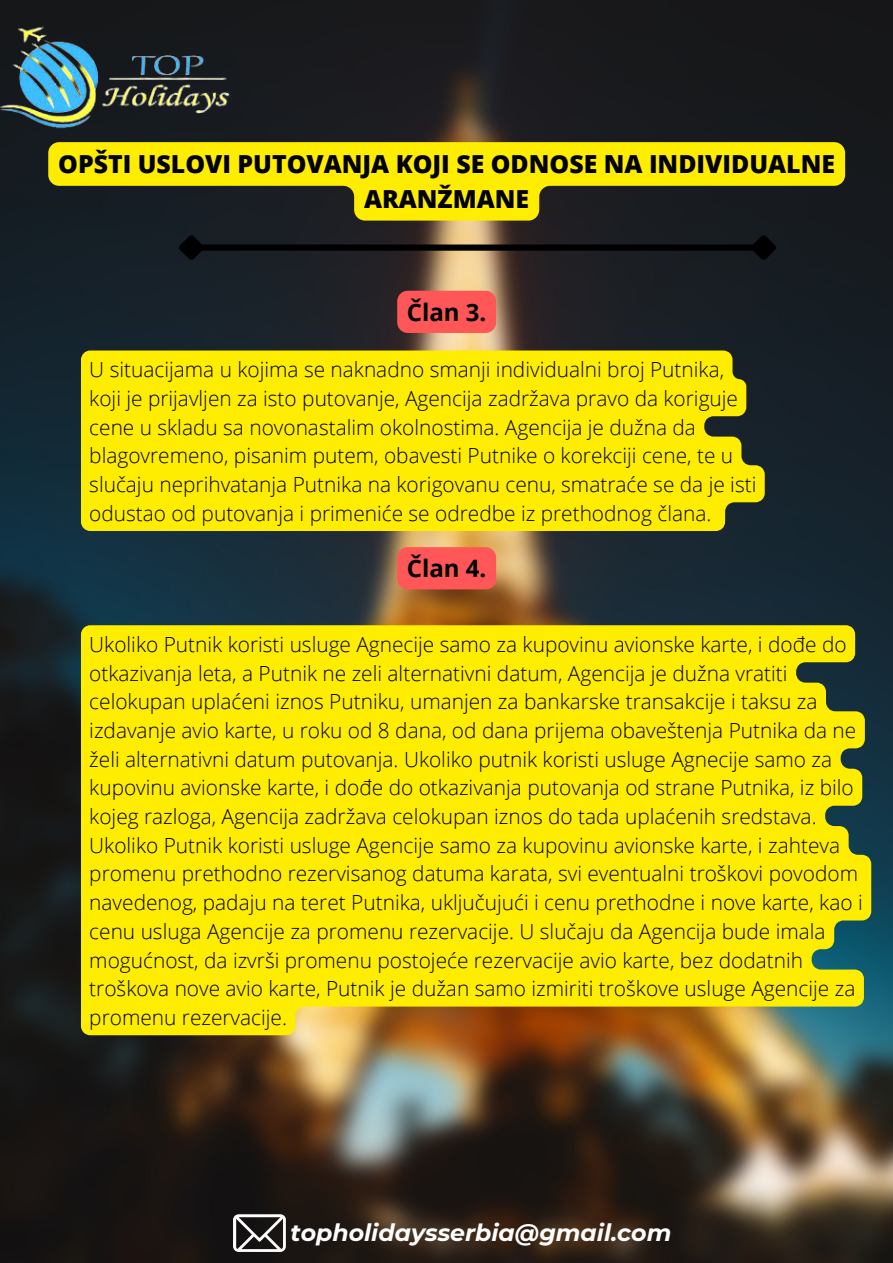
<style>
.page{position:relative;width:893px;height:1263px;background:#fff}
.page>*{position:absolute;margin:0;border:0;box-sizing:border-box;transform-origin:0 0}
.t1{font:800 24.83px/34.7px "Open Sans";color:#000;text-align:center}
.t2{font:700 24px "Open Sans";color:#000}
.t3{font:italic 700 23.62px "Montserrat";color:#fff}
.t4{font:300 20.85px/28.7px "Open Sans";color:#000}
</style>
<div class="page">
<img style="left:0;top:0;width:893px;height:1263px">
<img style="left:0;top:0;width:250px;height:168px">
<svg style="left:233px;top:1214px;width:53px;height:38px"></svg>
<svg style="left:48px;top:142px;width:797px;height:79px;background:#afa40b"></svg>
<div style="left:199px;top:244px;width:557px;height:7px;background:#000"></div>
<svg style="left:173px;top:230px;width:36px;height:36px"></svg>
<svg style="left:745px;top:230px;width:36px;height:36px"></svg>
<div style="left:397px;top:291px;width:99px;height:42px;background:#ff5757"></div>
<div style="left:81px;top:350px;width:683px;height:181px;background:#ffed00"></div>
<div style="left:397px;top:547px;width:99px;height:42px;background:#ff5757"></div>
<svg style="left:81px;top:625px;width:790px;height:410px;background:#f4e204"></svg>
<p class="t1" style="left:58px;top:146px;width:778px">OPŠTI USLOVI PUTOVANJA KOJI SE ODNOSE NA INDIVIDUALNE<br>ARANŽMANE</p>
<p class="t2" style="left:407px;top:295px;width:81px">Član 3.</p>
<p class="t4" style="left:89px;top:355px;width:668px">U situacijama u kojima se naknadno smanji individualni broj Putnika, koji je prijavljen za isto putovanje, Agencija zadržava pravo da koriguje cene u skladu sa novonastalim okolnostima. Agencija je dužna da blagovremeno, pisanim putem, obavesti Putnike o korekciji cene, te u slučaju neprihvatanja Putnika na korigovanu cenu, smatraće se da je isti odustao od putovanja i primeniće se odredbe iz prethodnog člana.</p>
<p class="t2" style="left:407px;top:552px;width:81px">Član 4.</p>
<p class="t4" style="left:89px;top:629px;width:775px">Ukoliko Putnik koristi usluge Agnecije samo za kupovinu avionske karte, i dođe do otkazivanja leta, a Putnik ne zeli alternativni datum, Agencija je dužna vratiti celokupan uplaćeni iznos Putniku, umanjen za bankarske transakcije i taksu za izdavanje avio karte, u roku od 8 dana, od dana prijema obaveštenja Putnika da ne želi alternativni datum putovanja. Ukoliko putnik koristi usluge Agnecije samo za kupovinu avionske karte, i dođe do otkazivanja putovanja od strane Putnika, iz bilo kojeg razloga, Agencija zadržava celokupan iznos do tada uplaćenih sredstava.<br>Ukoliko Putnik koristi usluge Agencije samo za kupovinu avionske karte, i zahteva promenu prethodno rezervisanog datuma karata, svi eventualni troškovi povodom navedenog, padaju na teret Putnika, uključujući i cenu prethodne i nove karte, kao i cenu usluga Agencije za promenu rezervacije. U slučaju da Agencija bude imala mogućnost, da izvrši promenu postojeće rezervacije avio karte, bez dodatnih troškova nove avio karte, Putnik je dužan samo izmiriti troškove usluge Agencije za promenu rezervacije.</p>
<p class="t3" style="left:290px;top:1218px;width:382px">topholidaysserbia@gmail.com</p>
</div>
